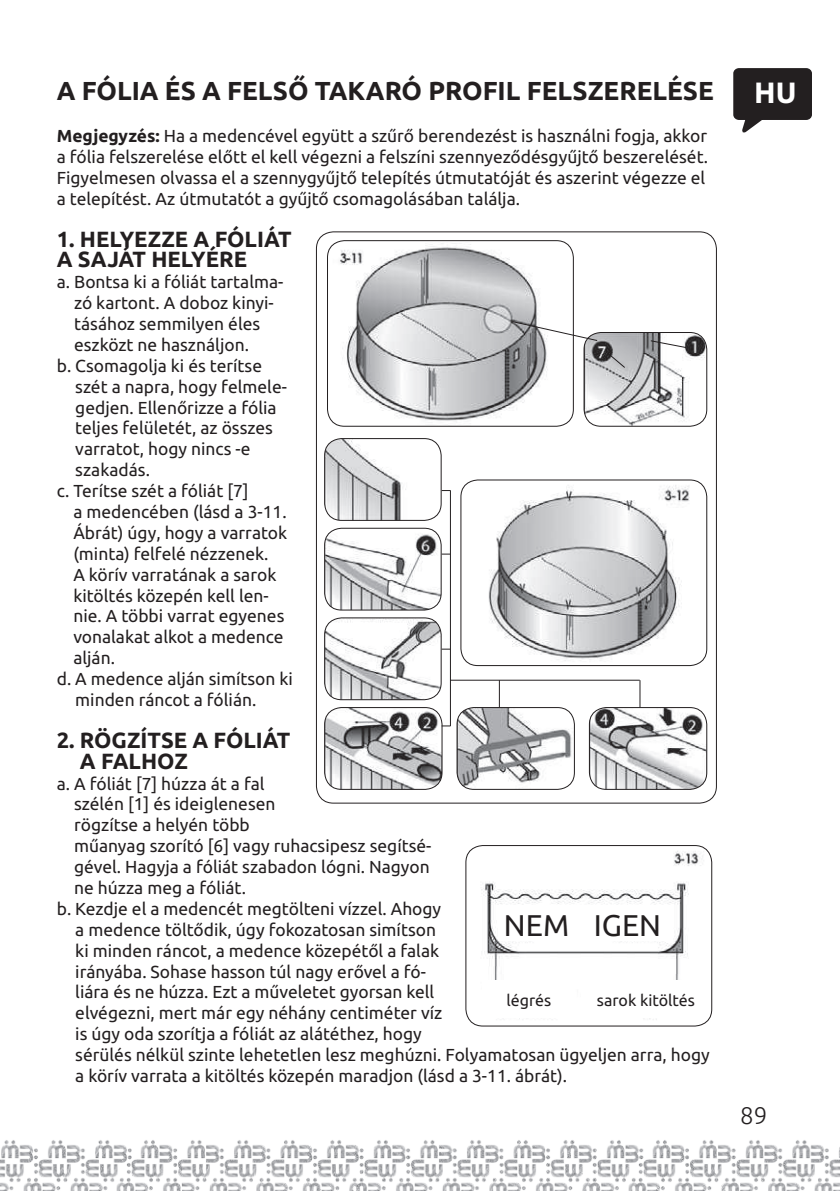
<style>
.page{position:relative;width:840px;height:1191px;background:#fff}
.page>*{position:absolute;margin:0;border:0;box-sizing:border-box;transform-origin:0 0}
.t1{font:30px "Ubuntu";color:#231f20}
.t2{font:700 29.4px "Ubuntu";color:#fff}
.t3{font:700 26px "Ubuntu";color:#231f20}
.t4{font:300 24px "Ubuntu";color:#231f20}
.t5{font:700 22px/20.8px "Ubuntu";color:#231f20}
.t6{font:17.4px/20.8px "Ubuntu";color:#231f20}
.t7{font:16px "Ubuntu";color:#231f20}
.s1{font-weight:700}
</style>
<div class="page">
<img style="left:159px;top:1140px;width:427px;height:51px">
<img style="left:0;top:1140px;width:159px;height:51px">
<img style="left:586px;top:1140px;width:253px;height:51px">
<svg style="left:733px;top:68px;width:79px;height:65px"></svg>
<img style="left:327px;top:242px;width:246px;height:184px">
<div style="left:327px;top:240px;width:246px;height:187px;border:1px solid #231f20;border-radius:17px"></div>
<img style="left:462px;top:480px;width:241px;height:185px">
<div style="left:460px;top:479px;width:246px;height:187px;border:1px solid #231f20;border-radius:17px"></div>
<img style="left:585px;top:332px;width:121px;height:94px">
<div style="left:583px;top:332px;width:123px;height:95px;border:1px solid #231f20;border-radius:17px"></div>
<img style="left:324px;top:438px;width:117px;height:82px">
<div style="left:324px;top:438px;width:117px;height:83px;border:1px solid #231f20;border-radius:17px"></div>
<img style="left:324px;top:528px;width:117px;height:82px">
<div style="left:324px;top:528px;width:117px;height:82px;border:1px solid #231f20;border-radius:17px"></div>
<img style="left:324px;top:618px;width:117px;height:81px">
<div style="left:324px;top:617px;width:117px;height:83px;border:1px solid #231f20;border-radius:17px"></div>
<img style="left:324px;top:707px;width:118px;height:82px">
<div style="left:324px;top:707px;width:118px;height:83px;border:1px solid #231f20;border-radius:17px"></div>
<img style="left:458px;top:707px;width:116px;height:82px">
<div style="left:456px;top:707px;width:118px;height:83px;border:1px solid #231f20;border-radius:17px"></div>
<img style="left:590px;top:707px;width:116px;height:82px">
<div style="left:588px;top:707px;width:118px;height:83px;border:1px solid #231f20;border-radius:17px"></div>
<hr style="left:450px;top:490px;width:1px;height:236px;background:#231f20">
<hr style="left:450px;top:680px;width:189px;height:1px;background:#231f20">
<svg style="left:498px;top:680px;width:1px;height:27px"></svg>
<svg style="left:639px;top:680px;width:1px;height:27px"></svg>
<svg style="left:511px;top:321px;width:86px;height:20px"></svg>
<svg style="left:607px;top:353px;width:18px;height:15px"></svg>
<svg style="left:649px;top:340px;width:37px;height:8px"></svg>
<img style="left:466px;top:845px;width:245px;height:181px">
<div style="left:465px;top:845px;width:246px;height:181px;border:1px solid #231f20;border-radius:17px"></div>
<div style="left:497px;top:908px;width:77px;height:33px;background:#fff"></div>
<div style="left:482px;top:981px;width:93px;height:37px;background:#fff"></div>
<div style="left:586px;top:981px;width:118px;height:37px;background:#fff"></div>
<div style="left:586px;top:908px;width:82px;height:33px;background:#fff"></div>
<h3 class="t3" style="left:57px;top:75px;width:658px">A FÓLIA ÉS A FELSŐ TAKARÓ PROFIL FELSZERELÉSE</h3>
<h2 class="t2" style="left:753px;top:75px;width:44px">HU</h2>
<p class="t6" style="left:57px;top:125px;width:652px"><span class="s1">Megjegyzés:</span> Ha a medencével együtt a szűrő berendezést is használni fogja, akkor a fólia felszerelése előtt el kell végezni a felszíni szennyeződésgyűjtő beszerelését.<br>Figyelmesen olvassa el a szennygyűjtő telepítés útmutatóját és aszerint végezze el a telepítést. Az útmutatót a gyűjtő csomagolásában találja.</p>
<p class="t5" style="left:57px;top:228px;width:236px">1. HELYEZZE A FÓLIÁT<br>A SAJÁT HELYÉRE</p>
<p class="t6" style="left:57px;top:271px;width:228px">a. Bontsa ki a fóliát tartalma-</p>
<p class="t6" style="left:74px;top:292px;width:201px">zó kartont. A doboz kinyi-</p>
<p class="t6" style="left:74px;top:313px;width:187px">tásához semmilyen éles</p>
<p class="t6" style="left:74px;top:334px;width:176px">eszközt ne használjon.</p>
<p class="t6" style="left:57px;top:355px;width:207px">b. Csomagolja ki és terítse</p>
<p class="t6" style="left:75px;top:375px;width:213px">szét a napra, hogy felmele-</p>
<p class="t6" style="left:75px;top:396px;width:203px">gedjen. Ellenőrizze a fólia</p>
<p class="t6" style="left:75px;top:417px;width:199px">teljes felületét, az összes</p>
<p class="t6" style="left:75px;top:438px;width:176px">varratot, hogy nincs -e</p>
<p class="t6" style="left:75px;top:459px;width:76px">szakadás.</p>
<p class="t6" style="left:57px;top:480px;width:193px">c. Terítse szét a fóliát [7]</p>
<p class="t6" style="left:73px;top:501px;width:215px">a medencében (lásd a 3-11.</p>
<p class="t6" style="left:73px;top:522px;width:215px">Ábrát) úgy, hogy a varratok</p>
<p class="t6" style="left:73px;top:542px;width:197px">(minta) felfelé nézzenek.</p>
<p class="t6" style="left:73px;top:563px;width:204px">A körív varratának a sarok</p>
<p class="t6" style="left:73px;top:584px;width:197px">kitöltés közepén kell len-</p>
<p class="t6" style="left:73px;top:605px;width:212px">nie. A többi varrat egyenes</p>
<p class="t6" style="left:73px;top:626px;width:212px">vonalakat alkot a medence</p>
<p class="t6" style="left:73px;top:647px;width:43px">alján.</p>
<p class="t6" style="left:57px;top:668px;width:237px">d. A medence alján simítson ki</p>
<p class="t6" style="left:75px;top:689px;width:182px">minden ráncot a fólián.</p>
<p class="t5" style="left:80px;top:729px;width:212px;text-indent:-23px">2. RÖGZÍTSE A FÓLIÁT<br>A FALHOZ</p>
<p class="t6" style="left:57px;top:772px;width:209px">a. A fóliát [7] húzza át a fal</p>
<p class="t6" style="left:74px;top:793px;width:203px">szélén [1] és ideiglenesen</p>
<p class="t6" style="left:74px;top:814px;width:177px">rögzítse a helyén több</p>
<p class="t6" style="left:74px;top:835px;width:358px">műanyag szorító [6] vagy ruhacsipesz segítsé-</p>
<p class="t6" style="left:74px;top:856px;width:357px">gével. Hagyja a fóliát szabadon lógni. Nagyon</p>
<p class="t6" style="left:74px;top:877px;width:173px">ne húzza meg a fóliát.</p>
<p class="t6" style="left:57px;top:897px;width:386px">b. Kezdje el a medencét megtölteni vízzel. Ahogy</p>
<p class="t6" style="left:75px;top:918px;width:362px">a medence töltődik, úgy fokozatosan simítson</p>
<p class="t6" style="left:75px;top:939px;width:365px">ki minden ráncot, a medence közepétől a falak</p>
<p class="t6" style="left:75px;top:960px;width:352px">irányába. Sohase hasson túl nagy erővel a fó-</p>
<p class="t6" style="left:75px;top:981px;width:360px">liára és ne húzza. Ezt a műveletet gyorsan kell</p>
<p class="t6" style="left:75px;top:1002px;width:368px">elvégezni, mert már egy néhány centiméter víz</p>
<p class="t6" style="left:75px;top:1023px;width:348px">is úgy oda szorítja a fóliát az alátéthez, hogy</p>
<p class="t6" style="left:75px;top:1044px;width:635px">sérülés nélkül szinte lehetetlen lesz meghúzni. Folyamatosan ügyeljen arra, hogy</p>
<p class="t6" style="left:75px;top:1064px;width:493px">a körív varrata a kitöltés közepén maradjon (lásd a 3-11. ábrát).</p>
<h1 class="t1" style="left:593px;top:907px;width:69px">IGEN</h1>
<h1 class="t1" style="left:503px;top:907px;width:67px">NEM</h1>
<p class="t7" style="left:506px;top:990px;width:46px">légrés</p>
<p class="t7" style="left:596px;top:990px;width:99px">sarok kitöltés</p>
<h3 class="t4" style="left:739px;top:1101px;width:29px">89</h3>
</div>
